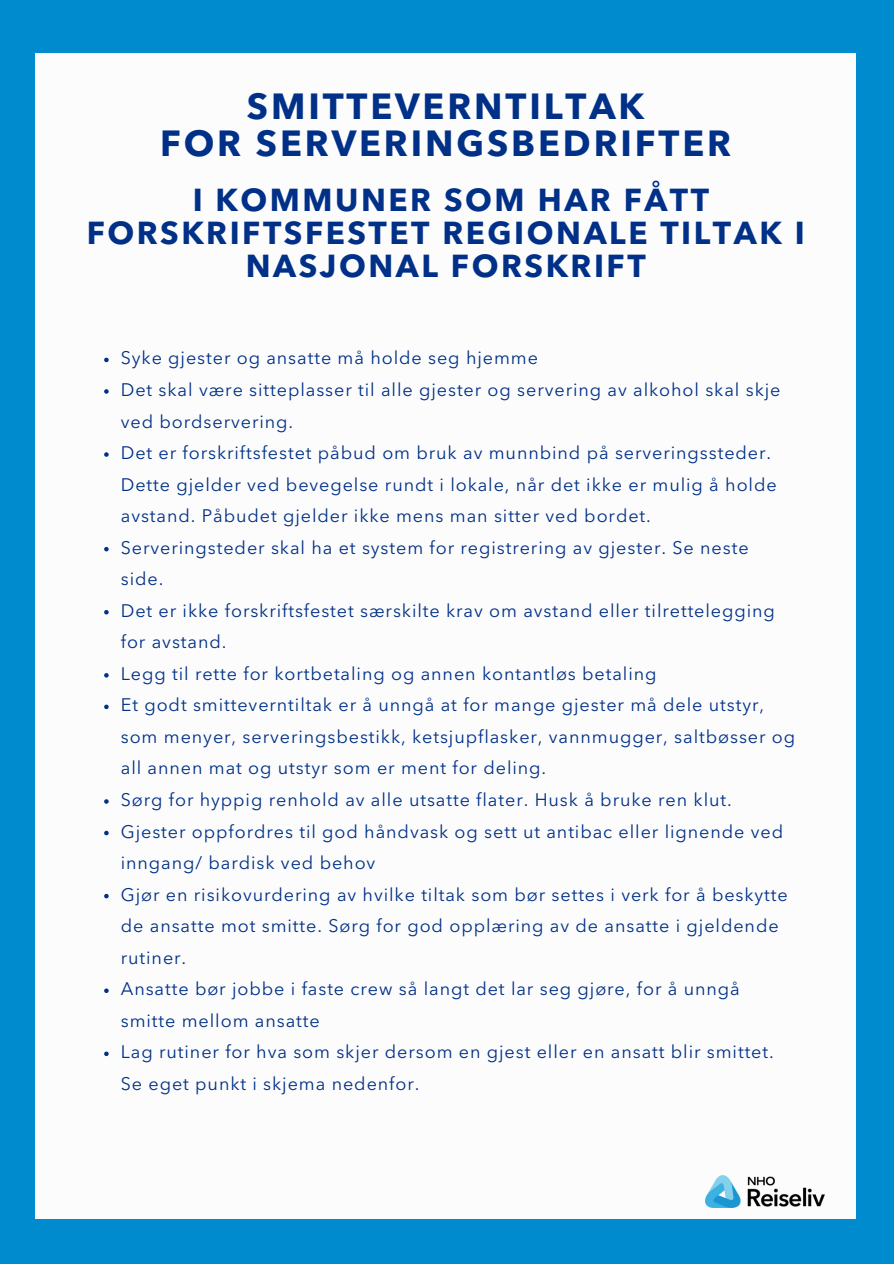
<style>
.page{position:relative;width:894px;height:1264px;background:#fff}
.page>*{position:absolute;margin:0;border:0;box-sizing:border-box;transform-origin:0 0}
.t1{font:700 36px "Avenir Next LT Pro";letter-spacing:.08em;color:#003087}
.t2{font:700 31.5px/32.7px "Avenir Next LT Pro";letter-spacing:.08em;color:#003087;text-align:center}
.t3{font:18px/31.5px "Avenir Next LT Pro";letter-spacing:.05em;color:#003087}
</style>
<div class="page">
<div style="left:0;top:0;width:893px;height:1263px;background:#008bce"></div>
<div style="left:35px;top:53px;width:820px;height:1165px;background:#fcfcfc"></div>
<svg style="left:104px;top:357px;width:5px;height:5px"></svg>
<svg style="left:104px;top:389px;width:5px;height:5px"></svg>
<svg style="left:104px;top:452px;width:5px;height:5px"></svg>
<svg style="left:104px;top:547px;width:5px;height:4px"></svg>
<svg style="left:104px;top:610px;width:5px;height:4px"></svg>
<svg style="left:104px;top:673px;width:5px;height:4px"></svg>
<svg style="left:104px;top:704px;width:5px;height:5px"></svg>
<svg style="left:104px;top:799px;width:5px;height:4px"></svg>
<svg style="left:104px;top:830px;width:5px;height:5px"></svg>
<svg style="left:104px;top:893px;width:5px;height:5px"></svg>
<svg style="left:104px;top:988px;width:5px;height:5px"></svg>
<svg style="left:104px;top:1051px;width:5px;height:5px"></svg>
<img style="left:705px;top:1175px;width:119px;height:32px">
<p class="t1" style="left:247px;top:92px;width:399px">SMITTEVERNTILTAK</p>
<p class="t1" style="left:160px;top:129px;width:572px">FOR SERVERINGSBEDRIFTER</p>
<p class="t2" style="left:87px;top:187px;width:719px">I KOMMUNER SOM HAR FÅTT<br>FORSKRIFTSFESTET REGIONALE TILTAK I<br>NASJONAL FORSKRIFT</p>
<p class="t3" style="left:121px;top:344px;width:418px">Syke gjester og ansatte må holde seg hjemme</p>
<p class="t3" style="left:121px;top:375px;width:661px">Det skal være sitteplasser til alle gjester og servering av alkohol skal skje ved bordservering.</p>
<p class="t3" style="left:121px;top:438px;width:657px">Det er forskriftsfestet påbud om bruk av munnbind på serveringssteder.<br>Dette gjelder ved bevegelse rundt i lokale, når det ikke er mulig å holde avstand. Påbudet gjelder ikke mens man sitter ved bordet.</p>
<p class="t3" style="left:121px;top:533px;width:629px">Serveringsteder skal ha et system for registrering av gjester. Se neste side.</p>
<p class="t3" style="left:121px;top:596px;width:655px">Det er ikke forskriftsfestet særskilte krav om avstand eller tilrettelegging for avstand.</p>
<p class="t3" style="left:121px;top:659px;width:537px">Legg til rette for kortbetaling og annen kontantløs betaling</p>
<p class="t3" style="left:121px;top:691px;width:675px">Et godt smitteverntiltak er å unngå at for mange gjester må dele utstyr, som menyer, serveringsbestikk, ketsjupflasker, vannmugger, saltbøsser og all annen mat og utstyr som er ment for deling.</p>
<p class="t3" style="left:121px;top:785px;width:612px">Sørg for hyppig renhold av alle utsatte flater. Husk å bruke ren klut.</p>
<p class="t3" style="left:121px;top:817px;width:663px">Gjester oppfordres til god håndvask og sett ut antibac eller lignende ved inngang/ bardisk ved behov</p>
<p class="t3" style="left:121px;top:880px;width:668px">Gjør en risikovurdering av hvilke tiltak som bør settes i verk for å beskytte de ansatte mot smitte. Sørg for god opplæring av de ansatte i gjeldende rutiner.</p>
<p class="t3" style="left:121px;top:974px;width:620px">Ansatte bør jobbe i faste crew så langt det lar seg gjøre, for å unngå smitte mellom ansatte</p>
<p class="t3" style="left:121px;top:1037px;width:654px">Lag rutiner for hva som skjer dersom en gjest eller en ansatt blir smittet.<br>Se eget punkt i skjema nedenfor.</p>
</div>
